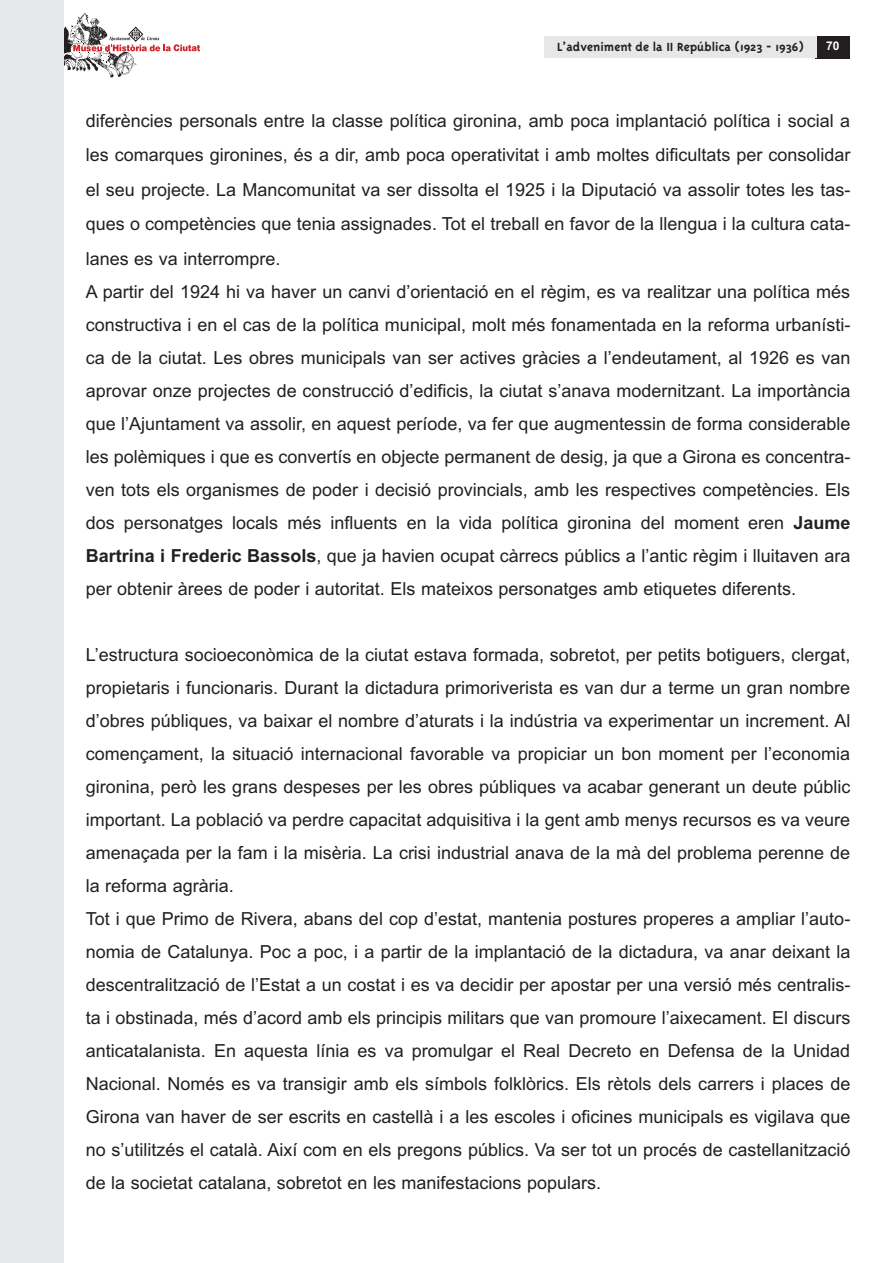
<style>
.page{position:relative;width:893px;height:1263px;background:#fff}
.page>*{position:absolute;margin:0;border:0;box-sizing:border-box;transform-origin:0 0}
.t1{font:18px/33px "Arial MS";color:#231f20}
.t2{font:700 13.5px "Triplex";color:#231f20}
.t3{font:12px "Arial Bold MS";color:#fff}
.s1{font-family:"Arial Bold MS"}
</style>
<div class="page">
<svg style="left:64px;top:13px;width:136px;height:65px"></svg>
<div style="left:815px;top:36px;width:35px;height:22px;background:#231f20"></div>
<div style="left:0;top:1px;width:64px;height:1262px;background:#e6e7e9"></div>
<div style="left:544px;top:36px;width:273px;height:22px;background:#e6e7e9"></div>
<p class="t2" style="left:557px;top:38px;width:248px">L’adveniment de la II República (1923 - 1936)</p>
<p class="t3" style="left:826px;top:39px;width:15px">70</p>
<p class="t1" style="left:86px;top:104px;width:766px;line-height:33.5px">diferències personals entre la classe política gironina, amb poca implantació política i social a les comarques gironines, és a dir, amb poca operativitat i amb moltes dificultats per consolidar el seu projecte. La Mancomunitat va ser dissolta el 1925 i la Diputació va assolir totes les tas&shy;ques o competències que tenia assignades. Tot el treball en favor de la llengua i la cultura cata&shy;lanes es va interrompre.<br>A partir del 1924 hi va haver un canvi d’orientació en el règim, es va realitzar una política més constructiva i en el cas de la política municipal, molt més fonamentada en la reforma urbanísti&shy;ca de la ciutat. Les obres municipals van ser actives gràcies a l’endeutament, al 1926 es van aprovar onze projectes de construcció d’edificis, la ciutat s’anava modernitzant. La importància que l’Ajuntament va assolir, en aquest període, va fer que augmentessin de forma considerable les polèmiques i que es convertís en objecte permanent de desig, ja que a Girona es concentra&shy;ven tots els organismes de poder i decisió provincials, amb les respectives competències. Els dos personatges locals més influents en la vida política gironina del moment eren <span class="s1">Jaume Bartrina i Frederic Bassols</span>, que ja havien ocupat càrrecs públics a l’antic règim i lluitaven ara per obtenir àrees de poder i autoritat. Els mateixos personatges amb etiquetes diferents.</p>
<p class="t1" style="left:86px;top:638px;width:766px">L’estructura socioeconòmica de la ciutat estava formada, sobretot, per petits botiguers, clergat, propietaris i funcionaris. Durant la dictadura primoriverista es van dur a terme un gran nombre d’obres públiques, va baixar el nombre d’aturats i la indústria va experimentar un increment. Al començament, la situació internacional favorable va propiciar un bon moment per l’economia gironina, però les grans despeses per les obres públiques va acabar generant un deute públic important. La població va perdre capacitat adquisitiva i la gent amb menys recursos es va veure amenaçada per la fam i la misèria. La crisi industrial anava de la mà del problema perenne de la reforma agrària.<br>Tot i que Primo de Rivera, abans del cop d’estat, mantenia postures properes a ampliar l’auto&shy;nomia de Catalunya. Poc a poc, i a partir de la implantació de la dictadura, va anar deixant la descentralització de l’Estat a un costat i es va decidir per apostar per una versió més centralis&shy;ta i obstinada, més d’acord amb els principis militars que van promoure l’aixecament. El discurs anticatalanista. En aquesta línia es va promulgar el Real Decreto en Defensa de la Unidad Nacional. Només es va transigir amb els símbols folklòrics. Els rètols dels carrers i places de Girona van haver de ser escrits en castellà i a les escoles i oficines municipals es vigilava que no s’utilitzés el català. Així com en els pregons públics. Va ser tot un procés de castellanització de la societat catalana, sobretot en les manifestacions populars.</p>
</div>
